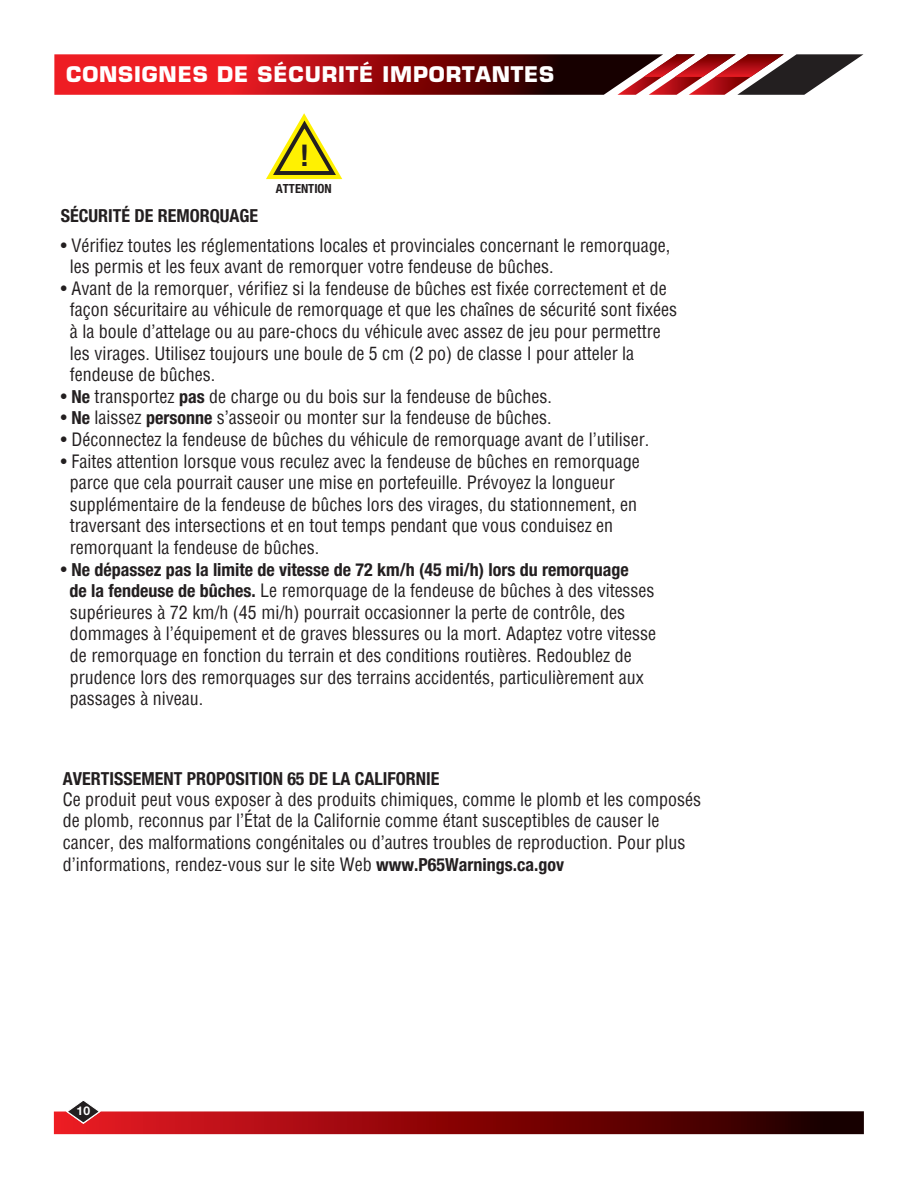
<style>
.page{position:relative;width:918px;height:1188px;background:#fff}
.page>*{position:absolute;margin:0;border:0;box-sizing:border-box;transform-origin:0 0}
.t1{font:700 condensed 30px "Helvetica Neue LT Std";color:#231f20}
.t2{font:700 21px "Eurostile";letter-spacing:.04em;color:#fff}
.t3{font:condensed 18px/21.6px "Helvetica Neue";color:#231f20}
.t4{font:700 condensed 18px "Helvetica Neue";color:#231f20}
.t5{font:700 condensed 12.6px "Helvetica Neue";color:#231f20}
.t6{font:700 12.15px "Helvetica Neue LT Std";color:#fff}
.s1{font-weight:700}
</style>
<div class="page">
<svg style="left:54px;top:54px;width:809px;height:41px;background:#9d292c"></svg>
<svg style="left:54px;top:1101px;width:810px;height:33px"></svg>
<svg style="left:266px;top:113px;width:77px;height:67px"></svg>
<p class="t2" style="left:66px;top:62px;width:490px">CONSIGNES DE SÉCURITÉ IMPORTANTES</p>
<h1 class="t1" style="left:300px;top:137px;width:10px">!</h1>
<p class="t4" style="left:61px;top:205px;width:199px">SÉCURITÉ DE REMORQUAGE</p>
<p class="t5" style="left:276px;top:181px;width:57px">ATTENTION</p>
<p class="t3" style="left:70px;top:234px;width:602px;text-indent:-9px">• Vérifiez toutes les réglementations locales et provinciales concernant le remorquage, les permis et les feux avant de remorquer votre fendeuse de bûches.</p>
<p class="t3" style="left:70px;top:277px;width:609px;text-indent:-9px">• Avant de la remorquer, vérifiez si la fendeuse de bûches est fixée correctement et de façon sécuritaire au véhicule de remorquage et que les chaînes de sécurité sont fixées à la boule d’attelage ou au pare-chocs du véhicule avec assez de jeu pour permettre les virages. Utilisez toujours une boule de 5 cm (2 po) de classe I pour atteler la fendeuse de bûches.</p>
<p class="t3" style="left:61px;top:385px;width:493px">• <span class="s1">Ne</span> transportez <span class="s1">pas</span> de charge ou du bois sur la fendeuse de bûches.</p>
<p class="t3" style="left:61px;top:407px;width:492px">• <span class="s1">Ne</span> laissez <span class="s1">personne</span> s’asseoir ou monter sur la fendeuse de bûches.</p>
<p class="t3" style="left:61px;top:428px;width:590px">• Déconnectez la fendeuse de bûches du véhicule de remorquage avant de l’utiliser.</p>
<p class="t3" style="left:70px;top:450px;width:571px;text-indent:-9px">• Faites attention lorsque vous reculez avec la fendeuse de bûches en remorquage parce que cela pourrait causer une mise en portefeuille. Prévoyez la longueur supplémentaire de la fendeuse de bûches lors des virages, du stationnement, en traversant des intersections et en tout temps pendant que vous conduisez en remorquant la fendeuse de bûches.</p>
<p class="t3" style="left:70px;top:558px;width:588px;text-indent:-9px">• <span class="s1">Ne dépassez pas la limite de vitesse de 72 km/h (45 mi/h) lors du remorquage<br>de la fendeuse de bûches.</span> Le remorquage de la fendeuse de bûches à des vitesses supérieures à 72 km/h (45 mi/h) pourrait occasionner la perte de contrôle, des dommages à l’équipement et de graves blessures ou la mort. Adaptez votre vitesse de remorquage en fonction du terrain et des conditions routières. Redoublez de prudence lors des remorquages sur des terrains accidentés, particulièrement aux passages à niveau.</p>
<p class="t4" style="left:63px;top:768px;width:378px">AVERTISSEMENT PROPOSITION 65 DE LA CALIFORNIE</p>
<p class="t3" style="left:63px;top:788px;width:640px">Ce produit peut vous exposer à des produits chimiques, comme le plomb et les composés de plomb, reconnus par l’État de la Californie comme étant susceptibles de causer le cancer, des malformations congénitales ou d’autres troubles de reproduction. Pour plus d’informations, rendez-vous sur le site Web <span class="s1">www.P65Warnings.ca.gov</span></p>
<p class="t6" style="left:77px;top:1103px;width:15px">10</p>
</div>
